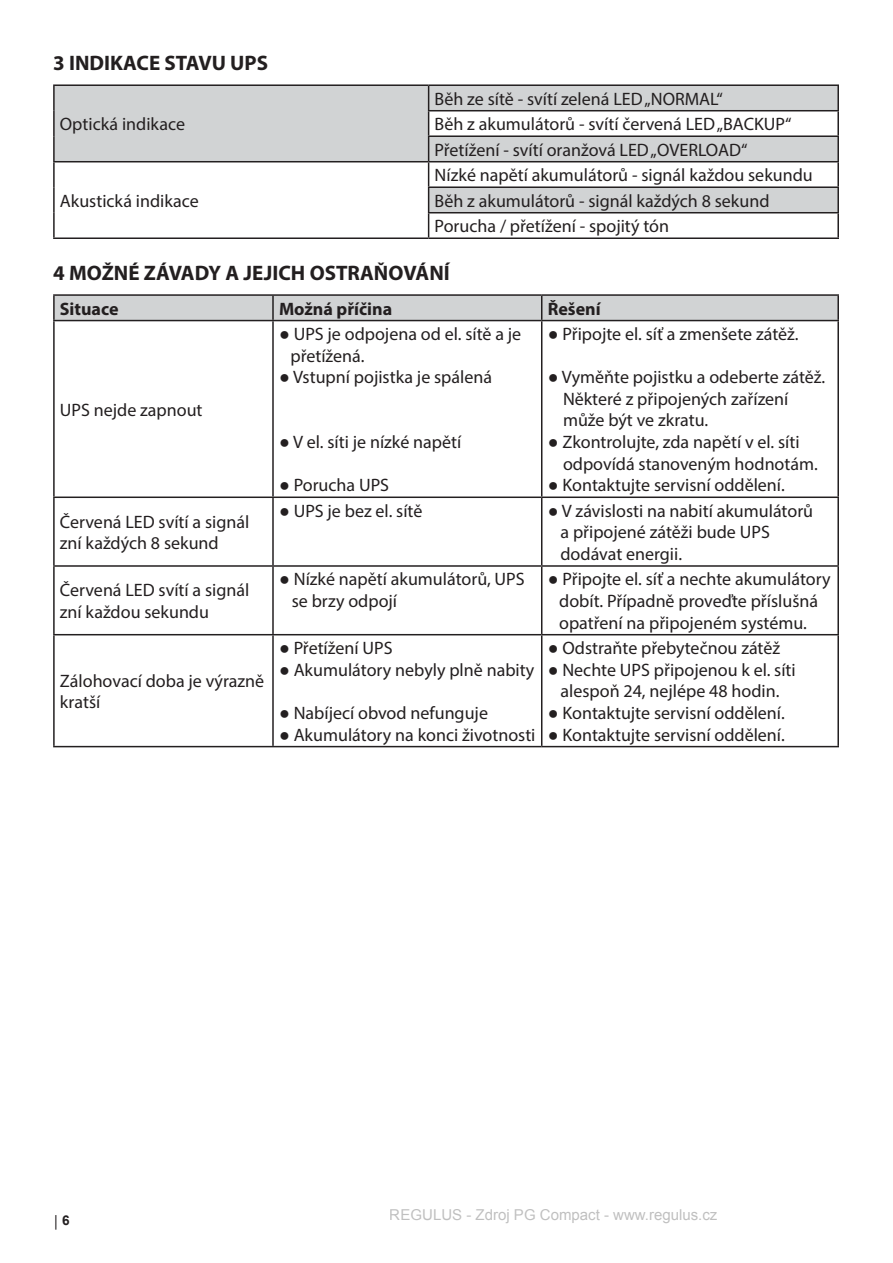
<style>
.page{position:relative;width:893px;height:1263px;background:#fff}
.page>*{position:absolute;margin:0;border:0;box-sizing:border-box;transform-origin:0 0}
.t1{font:700 21px "Myriad Pro";color:#231f20}
.t2{font:18px/21.6px "Myriad Pro";color:#231f20}
.t3{font:700 18px "Myriad Pro";color:#231f20}
.t4{font:15px "Arial";color:#808080}
.t5{font:12px "Arial";color:#231f20}
.s1{font-family:"Arial"}
.s2{font-weight:700;font-size:13.5px}
</style>
<div class="page">
<svg style="left:55px;top:86px;width:373px;height:127px;fill:#d1d3d4"></svg>
<hr style="left:53px;top:84px;width:376px;height:2px;background:#231f20">
<hr style="left:53px;top:86px;width:2px;height:25px;background:#231f20">
<hr style="left:429px;top:84px;width:410px;height:2px;background:#231f20">
<hr style="left:837px;top:86px;width:2px;height:24px;background:#231f20">
<hr style="left:53px;top:111px;width:2px;height:25px;background:#231f20">
<hr style="left:428px;top:110px;width:411px;height:1px;background:#231f20">
<hr style="left:837px;top:111px;width:2px;height:24px;background:#231f20">
<hr style="left:53px;top:136px;width:2px;height:25px;background:#231f20">
<hr style="left:428px;top:135px;width:411px;height:2px;background:#231f20">
<hr style="left:837px;top:137px;width:2px;height:24px;background:#231f20">
<hr style="left:53px;top:161px;width:376px;height:1px;background:#231f20">
<hr style="left:53px;top:162px;width:2px;height:25px;background:#231f20">
<hr style="left:429px;top:161px;width:410px;height:1px;background:#231f20">
<hr style="left:837px;top:162px;width:2px;height:24px;background:#231f20">
<hr style="left:53px;top:187px;width:2px;height:26px;background:#231f20">
<hr style="left:428px;top:186px;width:411px;height:2px;background:#231f20">
<hr style="left:837px;top:188px;width:2px;height:24px;background:#231f20">
<hr style="left:53px;top:213px;width:2px;height:24px;background:#231f20">
<hr style="left:428px;top:212px;width:411px;height:1px;background:#231f20">
<svg style="left:428px;top:86px;width:410px;height:151px"></svg>
<hr style="left:837px;top:213px;width:2px;height:24px;background:#231f20">
<hr style="left:53px;top:237px;width:376px;height:2px;background:#231f20">
<hr style="left:429px;top:237px;width:410px;height:2px;background:#231f20">
<hr style="left:53px;top:294px;width:220px;height:2px;background:#231f20">
<hr style="left:53px;top:296px;width:2px;height:24px;background:#231f20">
<hr style="left:273px;top:294px;width:269px;height:2px;background:#231f20">
<hr style="left:542px;top:294px;width:297px;height:2px;background:#231f20">
<svg style="left:54px;top:295px;width:784px;height:25px;background:#c9cbcc"></svg>
<hr style="left:837px;top:296px;width:2px;height:24px;background:#231f20">
<hr style="left:53px;top:320px;width:220px;height:1px;background:#231f20">
<hr style="left:53px;top:321px;width:2px;height:175px;background:#231f20">
<hr style="left:273px;top:320px;width:269px;height:1px;background:#231f20">
<hr style="left:272px;top:321px;width:2px;height:175px;background:#231f20">
<hr style="left:542px;top:320px;width:297px;height:1px;background:#231f20">
<hr style="left:541px;top:321px;width:1px;height:175px;background:#231f20">
<hr style="left:837px;top:321px;width:2px;height:175px;background:#231f20">
<hr style="left:53px;top:496px;width:220px;height:2px;background:#231f20">
<hr style="left:53px;top:498px;width:2px;height:67px;background:#231f20">
<hr style="left:273px;top:496px;width:269px;height:2px;background:#231f20">
<hr style="left:272px;top:498px;width:2px;height:67px;background:#231f20">
<hr style="left:542px;top:496px;width:297px;height:2px;background:#231f20">
<hr style="left:541px;top:498px;width:1px;height:67px;background:#231f20">
<hr style="left:837px;top:498px;width:2px;height:67px;background:#231f20">
<hr style="left:53px;top:565px;width:220px;height:2px;background:#231f20">
<hr style="left:53px;top:567px;width:2px;height:67px;background:#231f20">
<hr style="left:273px;top:565px;width:269px;height:2px;background:#231f20">
<hr style="left:272px;top:567px;width:2px;height:67px;background:#231f20">
<hr style="left:542px;top:565px;width:297px;height:2px;background:#231f20">
<hr style="left:541px;top:567px;width:1px;height:67px;background:#231f20">
<hr style="left:837px;top:567px;width:2px;height:67px;background:#231f20">
<hr style="left:53px;top:634px;width:220px;height:1px;background:#231f20">
<hr style="left:53px;top:635px;width:2px;height:111px;background:#231f20">
<hr style="left:273px;top:634px;width:269px;height:1px;background:#231f20">
<hr style="left:272px;top:635px;width:2px;height:111px;background:#231f20">
<hr style="left:542px;top:634px;width:297px;height:1px;background:#231f20">
<hr style="left:541px;top:635px;width:1px;height:111px;background:#231f20">
<hr style="left:837px;top:635px;width:2px;height:111px;background:#231f20">
<hr style="left:53px;top:746px;width:220px;height:1px;background:#231f20">
<hr style="left:273px;top:746px;width:269px;height:1px;background:#231f20">
<hr style="left:542px;top:746px;width:297px;height:1px;background:#231f20">
<p class="t1" style="left:53px;top:49px;width:216px">3 INDIKACE STAVU UPS</p>
<p class="t2" style="left:60px;top:113px;width:127px">Optická indikace</p>
<p class="t2" style="left:435px;top:88px;width:290px">Běh ze sítě - svítí zelená LED „NORMAL“</p>
<p class="t2" style="left:435px;top:113px;width:358px">Běh z akumulátorů - svítí červená LED „BACKUP“</p>
<p class="t2" style="left:435px;top:139px;width:314px">Přetížení - svítí oranžová LED „OVERLOAD“</p>
<p class="t2" style="left:435px;top:164px;width:380px">Nízké napětí akumulátorů - signál každou sekundu</p>
<p class="t2" style="left:435px;top:190px;width:336px">Běh z akumulátorů - signál každých 8 sekund</p>
<p class="t2" style="left:435px;top:215px;width:236px">Porucha / přetížení - spojitý tón</p>
<p class="t1" style="left:53px;top:259px;width:398px">4 MOŽNÉ ZÁVADY A JEJICH OSTRAŇOVÁNÍ</p>
<p class="t3" style="left:60px;top:297px;width:60px">Situace</p>
<p class="t3" style="left:279px;top:297px;width:115px">Možná příčina</p>
<p class="t3" style="left:548px;top:297px;width:54px">Řešení</p>
<p class="t2" style="left:60px;top:190px;width:140px">Akustická indikace</p>
<p class="t2" style="left:60px;top:399px;width:144px">UPS nejde zapnout</p>
<p class="t2" style="left:60px;top:510px;width:191px">Červená LED svítí a signál zní každých 8 sekund</p>
<p class="t2" style="left:290px;top:323px;width:232px;text-indent:-11px"><span class="s1">●</span> UPS je odpojena od el. sítě a je přetížená.</p>
<p class="t2" style="left:279px;top:366px;width:215px"><span class="s1">●</span> Vstupní pojistka je spálená</p>
<p class="t2" style="left:279px;top:431px;width:184px"><span class="s1">●</span> V el. síti je nízké napětí</p>
<p class="t2" style="left:279px;top:474px;width:112px"><span class="s1">●</span> Porucha UPS</p>
<p class="t2" style="left:548px;top:323px;width:252px"><span class="s1">●</span> Připojte el. síť a zmenšete zátěž.</p>
<p class="t2" style="left:563px;top:366px;width:264px;text-indent:-15px"><span class="s1">●</span> Vyměňte pojistku a odeberte zátěž.<br>Některé z připojených zařízení může být ve zkratu.</p>
<p class="t2" style="left:563px;top:431px;width:256px;text-indent:-15px"><span class="s1">●</span> Zkontrolujte, zda napětí v el. síti odpovídá stanoveným hodnotám.</p>
<p class="t2" style="left:548px;top:474px;width:239px"><span class="s1">●</span> Kontaktujte servisní oddělení.</p>
<p class="t2" style="left:279px;top:500px;width:145px"><span class="s1">●</span> UPS je bez el. sítě</p>
<p class="t2" style="left:560px;top:500px;width:254px;text-indent:-13px"><span class="s1">●</span> V závislosti na nabití akumulátorů a připojené zátěži bude UPS dodávat energii.</p>
<p class="t2" style="left:60px;top:579px;width:191px">Červená LED svítí a signál zní každou sekundu</p>
<p class="t2" style="left:292px;top:568px;width:234px;text-indent:-13px"><span class="s1">●</span> Nízké napětí akumulátorů, UPS se brzy odpojí</p>
<p class="t2" style="left:559px;top:568px;width:273px;text-indent:-11px"><span class="s1">●</span> Připojte el. síť a nechte akumulátory dobít. Případně proveďte příslušná opatření na připojeném systému.</p>
<p class="t2" style="left:60px;top:669px;width:206px">Zálohovací doba je výrazně kratší</p>
<p class="t2" style="left:279px;top:637px;width:115px"><span class="s1">●</span> Přetížení UPS</p>
<p class="t2" style="left:279px;top:659px;width:257px"><span class="s1">●</span> Akumulátory nebyly plně nabity</p>
<p class="t2" style="left:279px;top:702px;width:211px"><span class="s1">●</span> Nabíjecí obvod nefunguje</p>
<p class="t2" style="left:279px;top:723px;width:258px"><span class="s1">●</span> Akumulátory na konci životnosti</p>
<p class="t2" style="left:548px;top:637px;width:234px"><span class="s1">●</span> Odstraňte přebytečnou zátěž</p>
<p class="t2" style="left:548px;top:659px;width:250px;text-align:center"><span class="s1">●</span> Nechte UPS připojenou k el. síti alespoň 24, nejlépe 48 hodin.</p>
<p class="t2" style="left:548px;top:702px;width:239px"><span class="s1">●</span> Kontaktujte servisní oddělení.</p>
<p class="t2" style="left:548px;top:723px;width:239px"><span class="s1">●</span> Kontaktujte servisní oddělení.</p>
<p class="t5" style="left:53px;top:1214px;width:18px">│<span class="s2">6</span></p>
<p class="t4" style="left:390px;top:1205px;width:329px">REGULUS - Zdroj PG Compact - www.regulus.cz</p>
</div>
